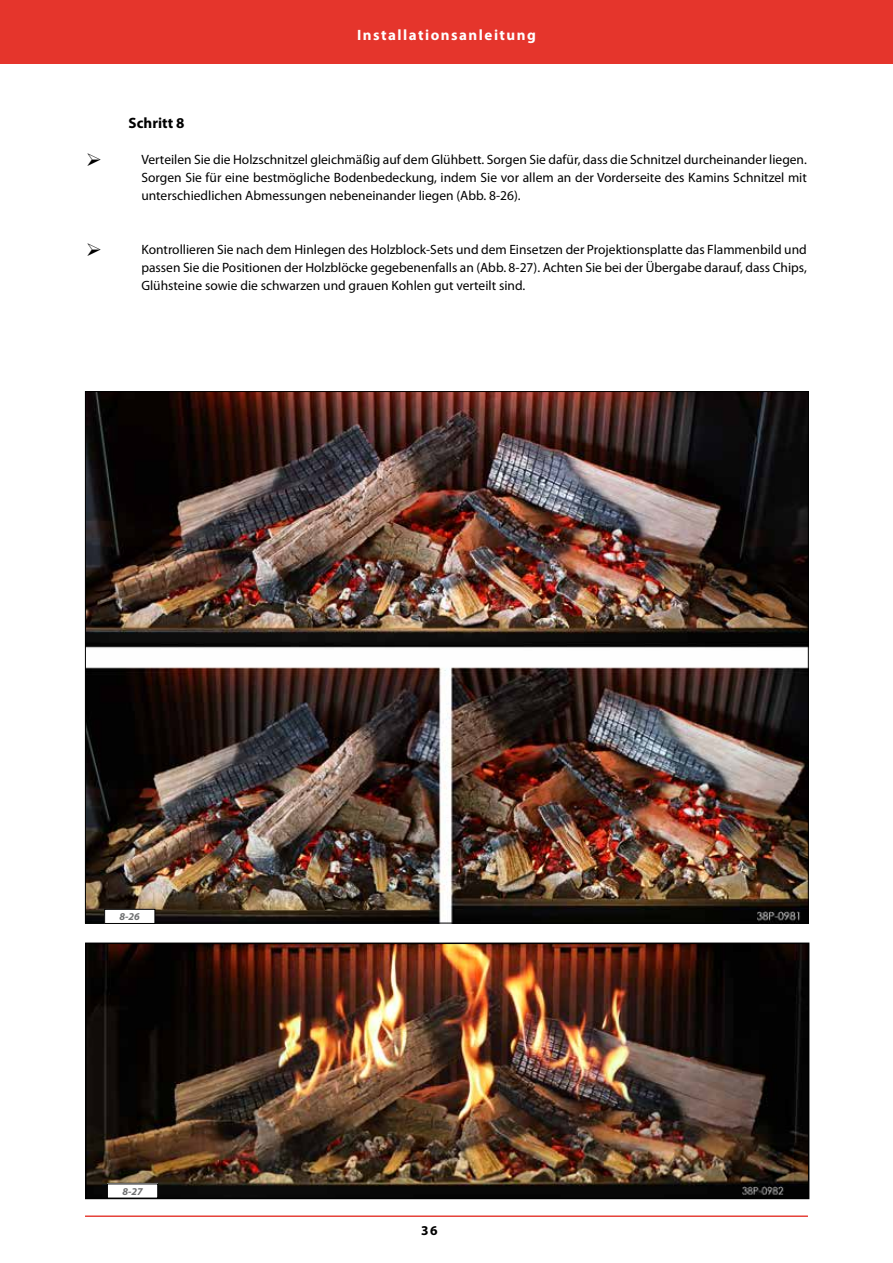
<style>
.page{position:relative;width:893px;height:1263px;background:#fff}
.page>*{position:absolute;margin:0;border:0;box-sizing:border-box;transform-origin:0 0}
.t1{font:700 15px "Myriad Pro";letter-spacing:.1em;color:#fff}
.t2{font:700 15px "Myriad Pro";color:#000}
.t3{font:13.5px/18px "Myriad Pro";color:#000;text-align:justify}
.t4{font:700 13.5px "Myriad Pro";color:#000}
.t5{font:700 10.5px "Myriad Pro";letter-spacing:.145em;color:#fff}
.t6{font:italic 700 10.5px "Myriad Pro";color:#707172}
</style>
<div class="page">
<img style="left:88px;top:945px;width:718px;height:251px">
<div style="left:85px;top:942px;width:724px;height:257px;border:2px solid #000"></div>
<div style="left:107px;top:1184px;width:51px;height:14px;background:#fff"></div>
<img style="left:87px;top:393px;width:720px;height:528px">
<div style="left:105px;top:909px;width:50px;height:14px;background:#fff"></div>
<div style="left:104px;top:909px;width:51px;height:15px;border:1px solid #000"></div>
<div style="left:0;top:0;width:893px;height:64px;background:#e5352c"></div>
<hr style="left:85px;top:1216px;width:723px;height:1px;background:#e5352c">
<p class="t1" style="left:357px;top:25px;width:180px">Installationsanleitung</p>
<p class="t5" style="left:368px;top:30px;width:159px">INSTALLATIEHANDLEIDING</p>
<p class="t2" style="left:129px;top:113px;width:57px">Schritt 8</p>
<p class="t3" style="left:141px;top:150px;width:667px">Verteilen Sie die Holzschnitzel gleichmäßig auf dem Glühbett. Sorgen Sie dafür, dass die Schnitzel durcheinander liegen.<br>Sorgen Sie für eine bestmögliche Bodenbedeckung, indem Sie vor allem an der Vorderseite des Kamins Schnitzel mit unterschiedlichen Abmessungen nebeneinander liegen (Abb. 8-26).</p>
<p class="t3" style="left:141px;top:240px;width:667px">Kontrollieren Sie nach dem Hinlegen des Holzblock-Sets und dem Einsetzen der Projektionsplatte das Flammenbild und passen Sie die Positionen der Holzblöcke gegebenenfalls an (Abb. 8-27). Achten Sie bei der Übergabe darauf, dass Chips, Glühsteine sowie die schwarzen und grauen Kohlen gut verteilt sind.</p>
<p class="t6" style="left:120px;top:910px;width:22px">8-26</p>
<p class="t6" style="left:122px;top:1184px;width:22px">8-27</p>
<p class="t4" style="left:421px;top:1221px;width:18px">36</p>
</div>
